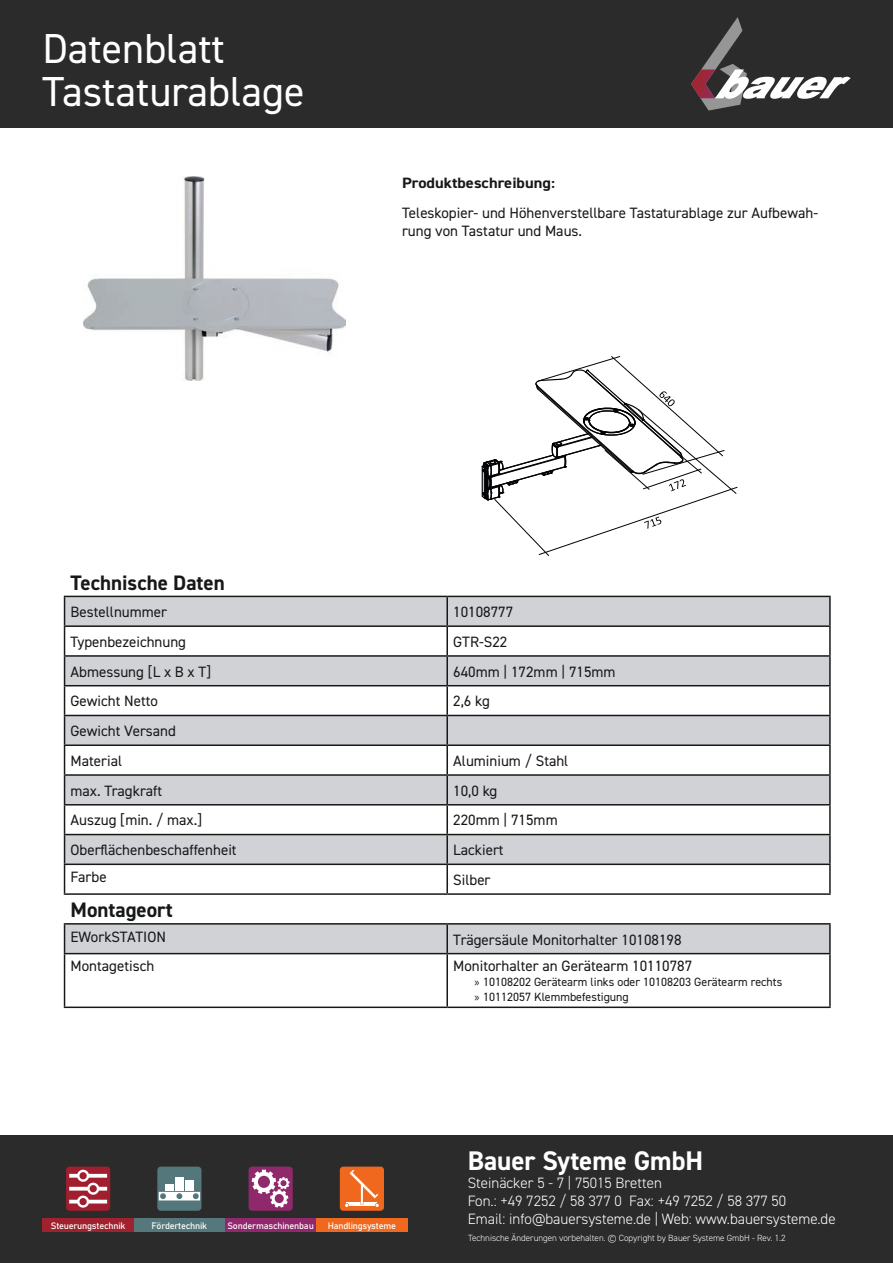
<style>
.page{position:relative;width:893px;height:1263px;background:#fff}
.page>*{position:absolute;margin:0;border:0;box-sizing:border-box;transform-origin:0 0}
.t1{font:42px "DIN2014";color:#fff}
.t2{font:700 27px "DIN2014";color:#fff}
.t3{font:700 21px "DIN2014";color:#171818}
.t4{font:15px/18px "DIN2014";color:#171818}
.t5{font:300 15px/18px "DIN2014";color:#fff}
.t6{font:700 15px "DIN2014";color:#171818;scale:1.1 1}
.t7{font:12px "DIN2014";color:#171818}
.t8{font:9.15px "Bahnschrift";letter-spacing:-.02em;color:#fff}
.t9{font:300 9px "DIN2014";color:#fff}
.s1{font-family:"Calibri"}
.s2{font-family:"Myriad Pro"}
</style>
<div class="page">
<div style="left:0;top:1135px;width:893px;height:128px;background:#2b2b2b"></div>
<div style="left:249px;top:1166px;width:44px;height:45px;background:#90296c;border-radius:3px"></div>
<svg style="left:252px;top:1170px;width:38px;height:38px"></svg>
<div style="left:225px;top:1219px;width:91px;height:13px;background:#91286d"></div>
<div style="left:157px;top:1166px;width:44px;height:45px;background:#53777a;border-radius:3px"></div>
<svg style="left:159px;top:1192px;width:41px;height:8px"></svg>
<div style="left:175px;top:1177px;width:9px;height:14px;background:#fff"></div>
<div style="left:185px;top:1180px;width:9px;height:11px;background:#fff"></div>
<div style="left:165px;top:1184px;width:8px;height:7px;background:#fff"></div>
<div style="left:134px;top:1219px;width:91px;height:13px;background:#54787b"></div>
<div style="left:66px;top:1166px;width:44px;height:45px;background:#a01e2d;border-radius:3px"></div>
<svg style="left:69px;top:1170px;width:38px;height:38px"></svg>
<div style="left:43px;top:1219px;width:91px;height:13px;background:#a0222e"></div>
<div style="left:340px;top:1166px;width:44px;height:45px;background:#f0681d;border-radius:3px"></div>
<svg style="left:345px;top:1170px;width:34px;height:37px"></svg>
<div style="left:316px;top:1219px;width:92px;height:13px;background:#f0681d"></div>
<div style="left:0;top:0;width:893px;height:128px;background:#2b2b2b"></div>
<svg style="left:691px;top:17px;width:160px;height:94px"></svg>
<svg style="left:65px;top:597px;width:764px;height:356px;fill:#d0d2d6"></svg>
<hr style="left:447px;top:596px;width:384px;height:1px;background:#171818">
<hr style="left:446px;top:597px;width:2px;height:28px;background:#171818">
<hr style="left:829px;top:597px;width:2px;height:28px;background:#171818">
<hr style="left:447px;top:625px;width:384px;height:2px;background:#171818">
<hr style="left:446px;top:627px;width:2px;height:28px;background:#171818">
<hr style="left:829px;top:627px;width:2px;height:28px;background:#171818">
<hr style="left:64px;top:655px;width:383px;height:2px;background:#171818">
<hr style="left:447px;top:655px;width:384px;height:2px;background:#171818">
<hr style="left:446px;top:657px;width:2px;height:28px;background:#171818">
<hr style="left:829px;top:657px;width:2px;height:28px;background:#171818">
<hr style="left:64px;top:685px;width:383px;height:1px;background:#171818">
<hr style="left:447px;top:685px;width:384px;height:1px;background:#171818">
<hr style="left:446px;top:686px;width:2px;height:29px;background:#171818">
<hr style="left:829px;top:686px;width:2px;height:29px;background:#171818">
<hr style="left:64px;top:715px;width:383px;height:1px;background:#171818">
<hr style="left:447px;top:715px;width:384px;height:1px;background:#171818">
<hr style="left:446px;top:716px;width:2px;height:28px;background:#171818">
<hr style="left:829px;top:716px;width:2px;height:28px;background:#171818">
<hr style="left:64px;top:744px;width:383px;height:2px;background:#171818">
<hr style="left:447px;top:744px;width:384px;height:2px;background:#171818">
<hr style="left:446px;top:746px;width:2px;height:28px;background:#171818">
<hr style="left:829px;top:746px;width:2px;height:28px;background:#171818">
<hr style="left:64px;top:774px;width:383px;height:2px;background:#171818">
<hr style="left:447px;top:774px;width:384px;height:2px;background:#171818">
<hr style="left:446px;top:776px;width:2px;height:28px;background:#171818">
<hr style="left:829px;top:776px;width:2px;height:28px;background:#171818">
<hr style="left:64px;top:804px;width:383px;height:1px;background:#171818">
<hr style="left:447px;top:804px;width:384px;height:1px;background:#171818">
<hr style="left:446px;top:805px;width:2px;height:29px;background:#171818">
<hr style="left:829px;top:805px;width:2px;height:29px;background:#171818">
<hr style="left:64px;top:834px;width:383px;height:1px;background:#171818">
<hr style="left:447px;top:834px;width:384px;height:1px;background:#171818">
<hr style="left:446px;top:835px;width:2px;height:28px;background:#171818">
<hr style="left:829px;top:835px;width:2px;height:28px;background:#171818">
<hr style="left:64px;top:863px;width:383px;height:2px;background:#171818">
<hr style="left:447px;top:863px;width:384px;height:2px;background:#171818">
<hr style="left:446px;top:865px;width:2px;height:28px;background:#171818">
<hr style="left:829px;top:865px;width:2px;height:28px;background:#171818">
<hr style="left:64px;top:893px;width:383px;height:2px;background:#171818">
<hr style="left:447px;top:893px;width:384px;height:2px;background:#171818">
<hr style="left:64px;top:923px;width:383px;height:1px;background:#171818">
<svg style="left:64px;top:924px;width:1px;height:29px"></svg>
<hr style="left:447px;top:923px;width:384px;height:1px;background:#171818">
<hr style="left:446px;top:924px;width:2px;height:29px;background:#171818">
<hr style="left:829px;top:924px;width:2px;height:29px;background:#171818">
<hr style="left:64px;top:953px;width:383px;height:1px;background:#171818">
<hr style="left:64px;top:954px;width:1px;height:52px;background:#171818">
<hr style="left:447px;top:953px;width:384px;height:1px;background:#171818">
<hr style="left:446px;top:954px;width:2px;height:52px;background:#171818">
<hr style="left:829px;top:954px;width:2px;height:52px;background:#171818">
<hr style="left:64px;top:1006px;width:383px;height:2px;background:#171818">
<hr style="left:447px;top:1006px;width:384px;height:2px;background:#171818">
<hr style="left:64px;top:596px;width:383px;height:1px;background:#171818">
<svg style="left:64px;top:597px;width:1px;height:296px"></svg>
<hr style="left:64px;top:625px;width:383px;height:2px;background:#171818">
<svg style="left:481px;top:356px;width:257px;height:200px"></svg>
<img style="left:84px;top:176px;width:261px;height:205px">
<h1 class="t1" style="left:43px;top:22px;width:184px">Datenblatt</h1>
<p class="t1" style="left:43px;top:65px;width:264px">Tastaturablage</p>
<p class="t6" style="left:402px;top:173px;width:141px">Produktbeschreibung<span class="s1">:</span></p>
<p class="t4" style="left:402px;top:203px;width:418px">Teleskopier- und Höhenverstellbare Tastaturablage zur Aufbewah&shy;rung von Tastatur und Maus.</p>
<p class="t3" style="left:71px;top:568px;width:156px">Technische Daten</p>
<p class="t4" style="left:71px;top:603px;width:98px">Bestellnummer</p>
<p class="t4" style="left:453px;top:603px;width:61px">10108777</p>
<p class="t4" style="left:71px;top:632px;width:117px">Typenbezeichnung</p>
<p class="t4" style="left:453px;top:632px;width:56px">GTR-S22</p>
<p class="t4" style="left:71px;top:662px;width:142px">Abmessung [L x B x T]</p>
<p class="t4" style="left:453px;top:662px;width:164px">640mm | 172mm | 715mm</p>
<p class="t4" style="left:71px;top:692px;width:89px">Gewicht Netto</p>
<p class="t4" style="left:453px;top:692px;width:38px">2,6 kg</p>
<p class="t4" style="left:71px;top:722px;width:107px">Gewicht Versand</p>
<p class="t4" style="left:71px;top:751px;width:53px">Material</p>
<p class="t4" style="left:453px;top:751px;width:117px">Aluminium / Stahl</p>
<p class="t4" style="left:71px;top:781px;width:93px">max. Tragkraft</p>
<p class="t4" style="left:453px;top:781px;width:46px">10,0 kg</p>
<p class="t4" style="left:71px;top:811px;width:133px">Auszug [min. / max.]</p>
<p class="t4" style="left:453px;top:811px;width:106px">220mm | 715mm</p>
<p class="t4" style="left:71px;top:841px;width:168px">Oberflächenbeschaffenheit</p>
<p class="t4" style="left:453px;top:841px;width:52px">Lackiert</p>
<p class="t4" style="left:71px;top:867px;width:38px">Farbe</p>
<p class="t4" style="left:453px;top:870px;width:39px">Silber</p>
<p class="t3" style="left:71px;top:896px;width:104px">Montageort</p>
<p class="t4" style="left:71px;top:927px;width:97px">EWorkSTATION</p>
<p class="t4" style="left:453px;top:930px;width:230px">Trägersäule Monitorhalter 10108198</p>
<p class="t4" style="left:71px;top:957px;width:85px">Montagetisch</p>
<p class="t4" style="left:453px;top:957px;width:240px">Monitorhalter an Gerätearm 10110787</p>
<p class="t7" style="left:474px;top:975px;width:309px"><span class="s2">»</span> 10108202 Gerätearm links oder 10108203 Gerätearm rechts</p>
<p class="t7" style="left:474px;top:990px;width:156px"><span class="s2">»</span> 10112057 Klemmbefestigung</p>
<p class="t8" style="left:51px;top:1219px;width:76px">Steuerungstechnik</p>
<p class="t8" style="left:152px;top:1219px;width:57px">Fördertechnik</p>
<p class="t8" style="left:227px;top:1219px;width:88px">Sondermaschinenbau</p>
<p class="t8" style="left:328px;top:1219px;width:70px">Handlingsysteme</p>
<h2 class="t2" style="left:468px;top:1143px;width:237px">Bauer Syteme GmbH</h2>
<p class="t5" style="left:468px;top:1174px;width:369px">Steinäcker 5 - 7 | 75015 Bretten<br>Fon.: +49 7252 / 58 377 0 Fax: +49 7252 / 58 377 50<br>Email: info@bauersysteme.de | Web: www.bauersysteme.de</p>
<p class="t9" style="left:468px;top:1233px;width:319px">Technische Änderungen vorbehalten. © Copyright by Bauer Systeme GmbH - Rev. 1.2</p>
</div>
